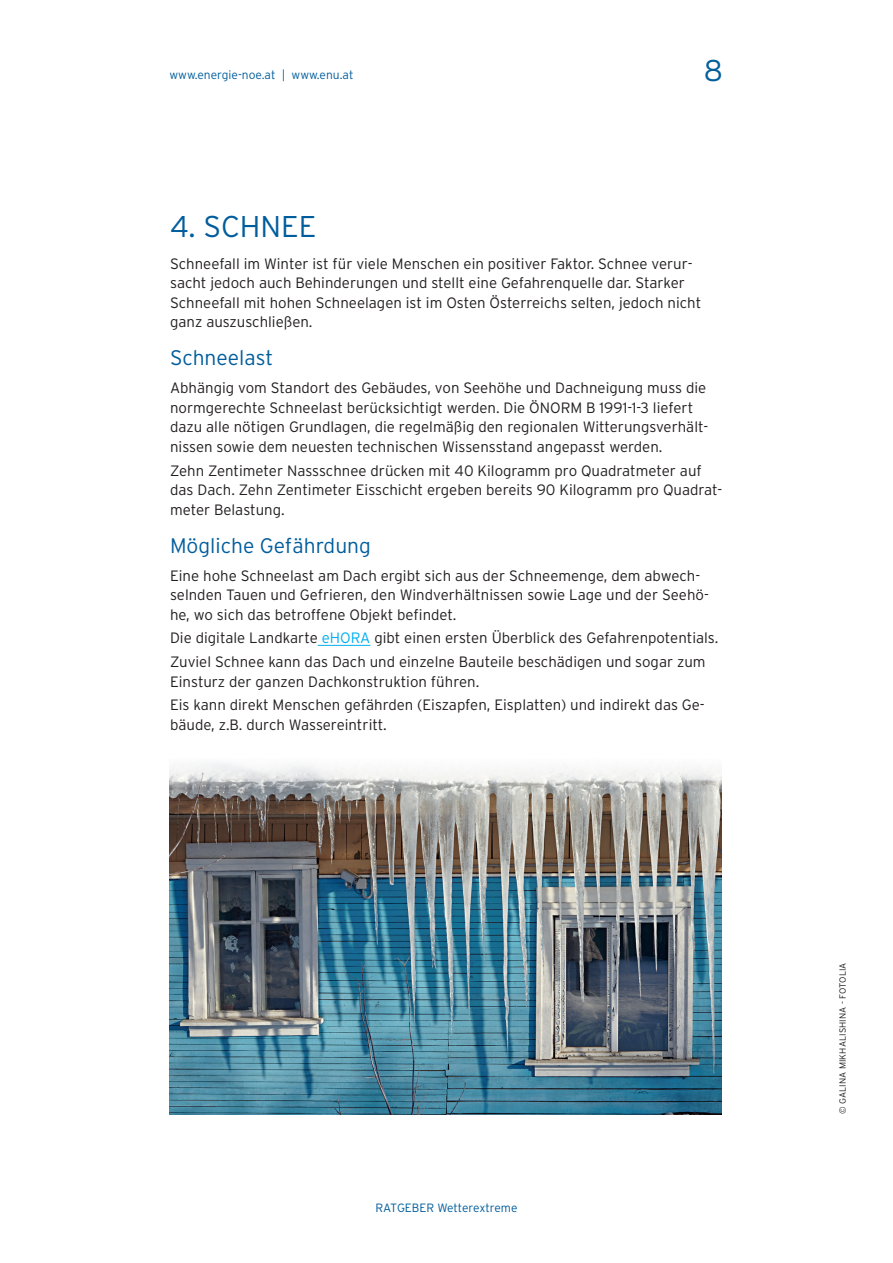
<style>
.page{position:relative;width:893px;height:1263px;background:#fff}
.page>*{position:absolute;margin:0;border:0;box-sizing:border-box;transform-origin:0 0}
.t1{font:300 30px "Interstate";color:#005d9c}
.t2{font:300 21px "Interstate";color:#005d9c}
.t3{font:300 15px/19.5px "Interstate";color:#231f20}
.t4{font:300 12px "Interstate";color:#005d9c}
.t5{font:300 9px "Interstate";letter-spacing:.01em;color:#231f20}
.s1{color:#00aeef}
</style>
<div class="page">
<hr style="left:318px;top:645px;width:52px;height:1px;background:#00aeef">
<img style="left:169px;top:763px;width:553px;height:351px">
<p class="t4" style="left:170px;top:68px;width:185px">www.energie-noe.at | www.enu.at</p>
<h1 class="t1" style="left:704px;top:53px;width:21px">8</h1>
<h1 class="t1" style="left:170px;top:208px;width:148px">4. SCHNEE</h1>
<p class="t3" style="left:170px;top:254px;width:533px">Schneefall im Winter ist für viele Menschen ein positiver Faktor. Schnee verur&shy;sacht jedoch auch Behinderungen und stellt eine Gefahrenquelle dar. Starker Schneefall mit hohen Schneelagen ist im Osten Österreichs selten, jedoch nicht ganz auszuschließen.</p>
<h2 class="t2" style="left:170px;top:345px;width:105px">Schneelast</h2>
<p class="t3" style="left:170px;top:378px;width:540px">Abhängig vom Standort des Gebäudes, von Seehöhe und Dachneigung muss die normgerechte Schneelast berücksichtigt werden. Die ÖNORM B 1991-1-3 liefert dazu alle nötigen Grundlagen, die regelmäßig den regionalen Witterungsverhält&shy;nissen sowie dem neuesten technischen Wissensstand angepasst werden.</p>
<p class="t3" style="left:170px;top:460px;width:554px">Zehn Zentimeter Nassschnee drücken mit 40 Kilogramm pro Quadratmeter auf das Dach. Zehn Zentimeter Eisschicht ergeben bereits 90 Kilogramm pro Quadrat&shy;meter Belastung.</p>
<h2 class="t2" style="left:170px;top:532px;width:202px">Mögliche Gefährdung</h2>
<p class="t3" style="left:170px;top:565px;width:540px">Eine hohe Schneelast am Dach ergibt sich aus der Schneemenge, dem abwech&shy;selnden Tauen und Gefrieren, den Windverhältnissen sowie Lage und der Seehö&shy;he, wo sich das betroffene Objekt befindet.</p>
<p class="t3" style="left:170px;top:626px;width:550px;line-height:23.7px">Die digitale Landkarte <span class="s1">eHORA</span> gibt einen ersten Überblick des Gefahrenpotentials.<br>Zuviel Schnee kann das Dach und einzelne Bauteile beschädigen und sogar zum</p>
<p class="t3" style="left:170px;top:669px;width:536px;line-height:23.7px">Einsturz der ganzen Dachkonstruktion führen.<br>Eis kann direkt Menschen gefährden (Eiszapfen, Eisplatten) und indirekt das Ge-</p>
<p class="t3" style="left:170px;top:715px;width:218px">bäude, z.B. durch Wassereintritt.</p>
<p class="t4" style="left:375px;top:1200px;width:144px">RATGEBER Wetterextreme</p>
<p class="t5" style="left:837px;top:1114px;width:153px;rotate:-90deg">© GALINA MIKHALISHINA - FOTOLIA</p>
</div>
